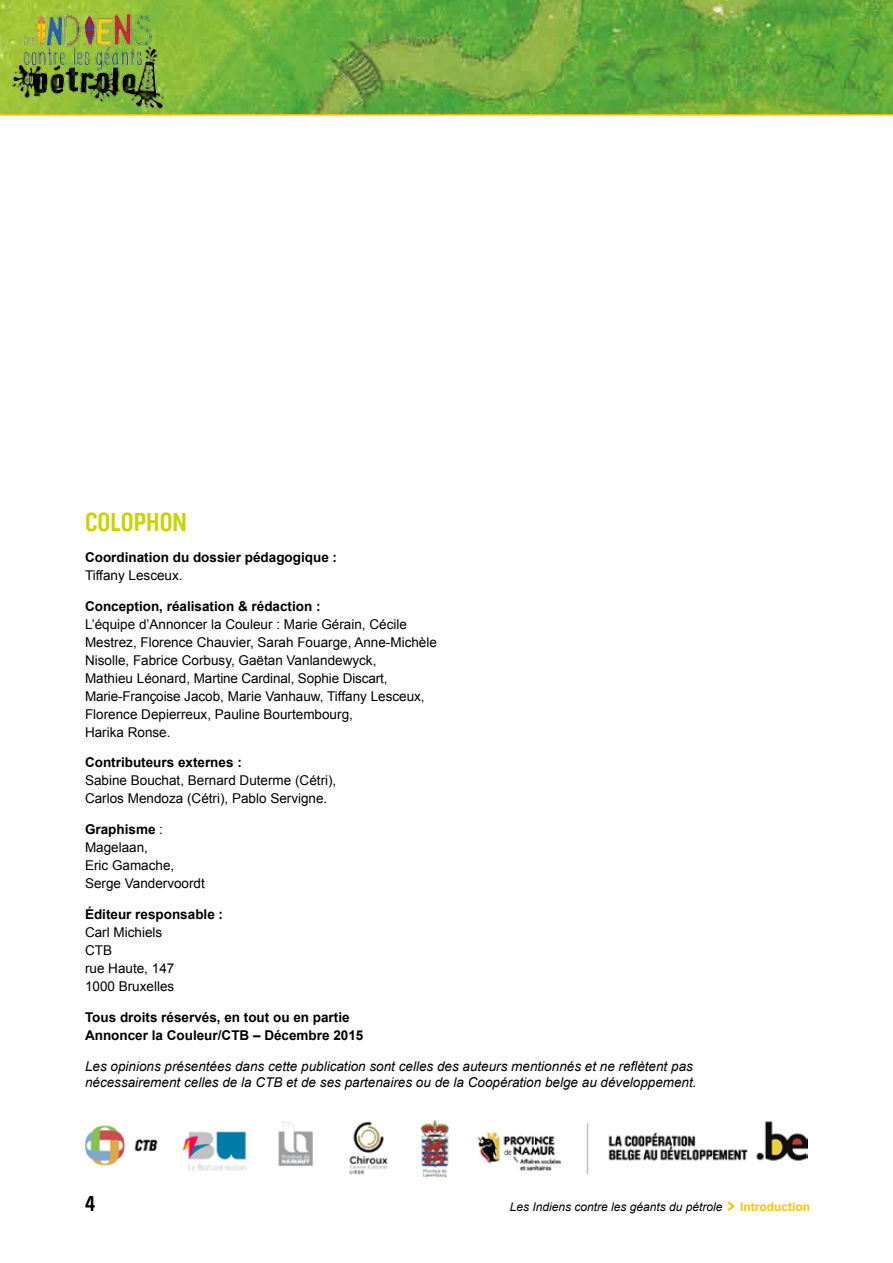
<style>
.page{position:relative;width:893px;height:1263px;background:#fff}
.page>*{position:absolute;margin:0;border:0;box-sizing:border-box;transform-origin:0 0}
.t1{font:700 25.5px "Brauer Neue Std";color:#c8d300}
.t2{font:700 21px "Brauer Neue Std";color:#000}
.t3{font:13.5px/18px "Arial";color:#000}
.t4{font:700 13.5px/18px "Arial";color:#000}
.t5{font:italic 13.5px/15.5px "Arial";color:#000}
.t6{font:italic 12px "Arial";color:#000}
.s1{font-weight:700}
.s2{font-family:"Brauer Neue Std";font-weight:900;font-style:normal;font-size:18px;color:#fdc300}
.s3{font-weight:700;font-style:normal;color:#fdc300}
</style>
<div class="page">
<svg style="left:165px;top:0;width:728px;height:116px;background:#6ead3d"></svg>
<img style="left:0;top:0;width:165px;height:116px">
<img style="left:85px;top:1120px;width:723px;height:57px">
<h1 class="t1" style="left:85px;top:508px;width:103px">COLOPHON</h1>
<p class="t4" style="left:85px;top:548px;width:254px">Coordination du dossier pédagogique :</p>
<p class="t3" style="left:85px;top:566px;width:99px">Tiffany Lesceux.</p>
<p class="t4" style="left:85px;top:597px;width:237px">Conception, réalisation &amp; rédaction :</p>
<p class="t3" style="left:85px;top:615px;width:353px">L’équipe d’Annoncer la Couleur : Marie Gérain, Cécile Mestrez, Florence Chauvier, Sarah Fouarge, Anne-Michèle Nisolle, Fabrice Corbusy, Gaëtan Vanlandewyck,<br>Mathieu Léonard, Martine Cardinal, Sophie Discart, Marie-Françoise Jacob, Marie Vanhauw, Tiffany Lesceux, Florence Depierreux, Pauline Bourtembourg,<br>Harika Ronse.</p>
<p class="t4" style="left:85px;top:754px;width:158px">Contributeurs externes :</p>
<p class="t3" style="left:85px;top:772px;width:253px">Sabine Bouchat, Bernard Duterme (Cétri),<br>Carlos Mendoza (Cétri), Pablo Servigne.</p>
<p class="t3" style="left:85px;top:820px;width:121px"><span class="s1">Graphisme</span> :<br>Magelaan,<br>Eric Gamache,<br>Serge Vandervoordt</p>
<p class="t4" style="left:85px;top:905px;width:140px">Éditeur responsable :</p>
<p class="t3" style="left:85px;top:923px;width:91px">Carl Michiels<br>CTB<br>rue Haute, 147<br>1000 Bruxelles</p>
<p class="t4" style="left:85px;top:1008px;width:280px">Tous droits réservés, en tout ou en partie<br>Annoncer la Couleur/CTB – Décembre 2015</p>
<p class="t5" style="left:85px;top:1059px;width:613px">Les opinions présentées dans cette publication sont celles des auteurs mentionnés et ne reflètent pas nécessairement celles de la CTB et de ses partenaires ou de la Coopération belge au développement.</p>
<h2 class="t2" style="left:85px;top:1192px;width:12px">4</h2>
<p class="t6" style="left:510px;top:1199px;width:302px">Les Indiens contre les géants du pétrole <span class="s2">&gt;</span> <span class="s3">Introduction</span></p>
</div>
